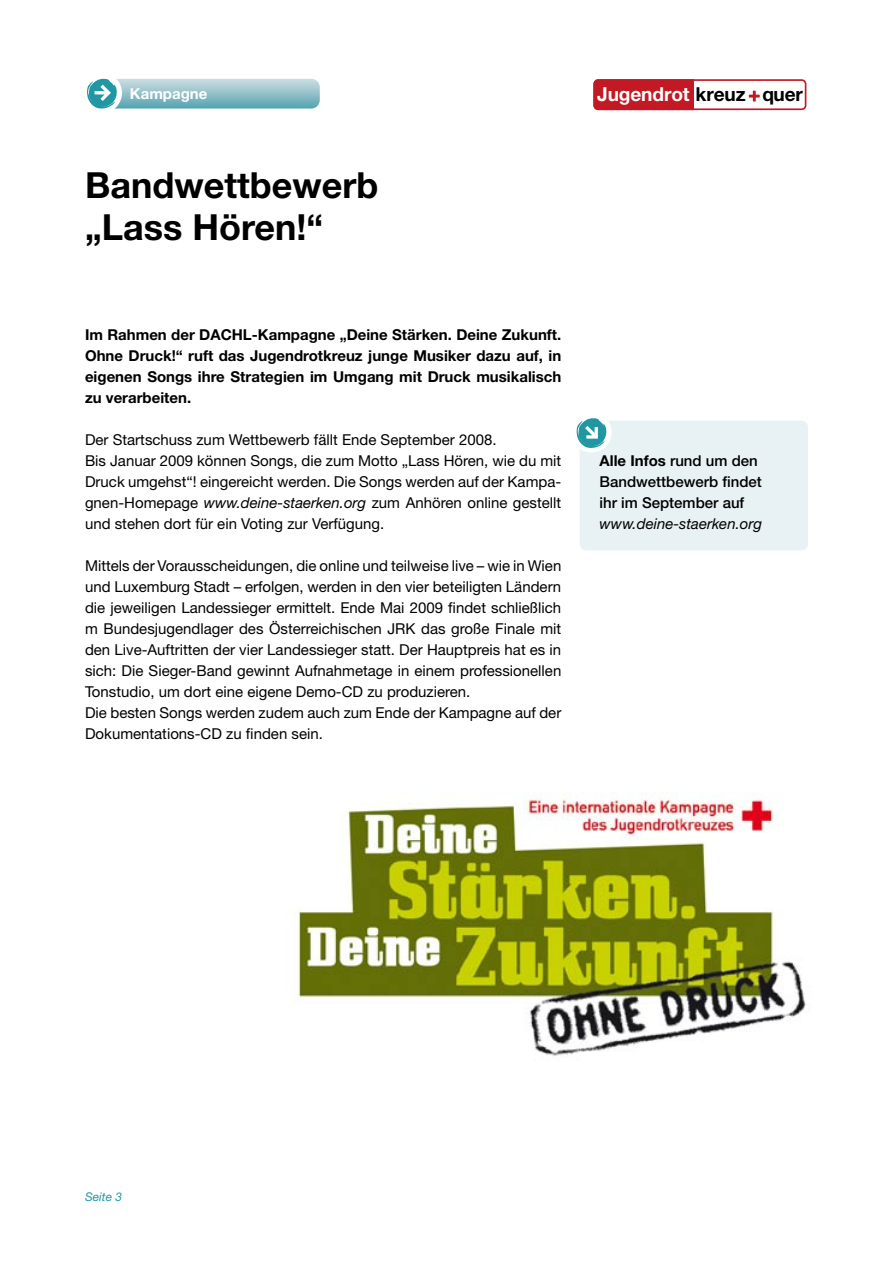
<style>
.page{position:relative;width:893px;height:1263px;background:#fff}
.page>*{position:absolute;margin:0;border:0;box-sizing:border-box;transform-origin:0 0}
.t1{font:700 36px/42px "Helvetica Neue LT Std";color:#000}
.t2{font:700 19.2px "Helvetica Neue LT Std";letter-spacing:-.005em;color:#fff}
.t3{font:15px/21px "Helvetica Neue LT Std";color:#000}
.t4{font:700 15px/21px "Helvetica Neue LT Std";color:#000;text-align:justify}
.t5{font:500 15px/21px "Helvetica Neue LT Std";color:#000}
.t6{font:italic 15px "Helvetica Neue LT Std";color:#000}
.t7{font:700 15px "Helvetica Neue LT Std";color:#fff}
.t8{font:italic 12px "Helvetica Neue LT Std";color:#2297a4}
.s1{color:#000}
.s2{font-style:italic}
.s3{font-weight:700}
</style>
<div class="page">
<div style="left:593px;top:79px;width:100px;height:31px;background:#c31924"></div>
<div style="left:593px;top:79px;width:213px;height:31px;border:2px solid #c31924;border-radius:4px"></div>
<svg style="left:748px;top:90px;width:13px;height:12px"></svg>
<svg style="left:87px;top:78px;width:233px;height:31px;background:#93c3cb"></svg>
<div style="left:576px;top:418px;width:232px;height:132px;background:#e8f1f3"></div>
<img style="left:297px;top:792px;width:509px;height:264px">
<p class="t7" style="left:130px;top:84px;width:79px">Kampagne</p>
<p class="t2" style="left:597px;top:82px;width:207px">Jugendrot <span class="s1">kreuz quer</span></p>
<h1 class="t1" style="left:85px;top:163px;width:295px">Bandwettbewerb „Lass Hören!“</h1>
<p class="t4" style="left:85px;top:324px;width:478px">Im Rahmen der DACHL-Kampagne „Deine Stärken. Deine Zukunft.<br>Ohne Druck!“ ruft das Jugendrotkreuz junge Musiker dazu auf, in eigenen Songs ihre Strategien im Umgang mit Druck musikalisch zu verarbeiten.</p>
<p class="t3" style="left:85px;top:429px;width:478px">Der Startschuss zum Wettbewerb fällt Ende September 2008.<br>Bis Januar 2009 können Songs, die zum Motto „Lass Hören, wie du mit Druck umgehst“! eingereicht werden. Die Songs werden auf der Kampa&shy;gnen-Homepage <span class="s2">www.deine-staerken.org</span> zum Anhören online gestellt und stehen dort für ein Voting zur Verfügung.</p>
<p class="t3" style="left:85px;top:555px;width:478px">Mittels der Vorausscheidungen, die online und teilweise live – wie in Wien und Luxemburg Stadt – erfolgen, werden in den vier beteiligten Ländern die jeweiligen Landessieger ermittelt. Ende Mai 2009 findet schließlich m Bundesjugendlager des Österreichischen JRK das große Finale mit den Live-Auftritten der vier Landessieger statt. Der Hauptpreis hat es in sich: Die Sieger-Band gewinnt Aufnahmetage in einem professionellen Tonstudio, um dort eine eigene Demo-CD zu produzieren.<br>Die besten Songs werden zudem auch zum Ende der Kampagne auf der Dokumentations-CD zu finden sein.</p>
<p class="t5" style="left:600px;top:450px;width:164px"><span class="s3">Alle Infos</span> rund um den<br>Bandwettbewerb findet ihr im September auf</p>
<p class="t6" style="left:600px;top:515px;width:164px">www.deine-staerken.org</p>
<p class="t8" style="left:85px;top:1190px;width:39px">Seite 3</p>
</div>
